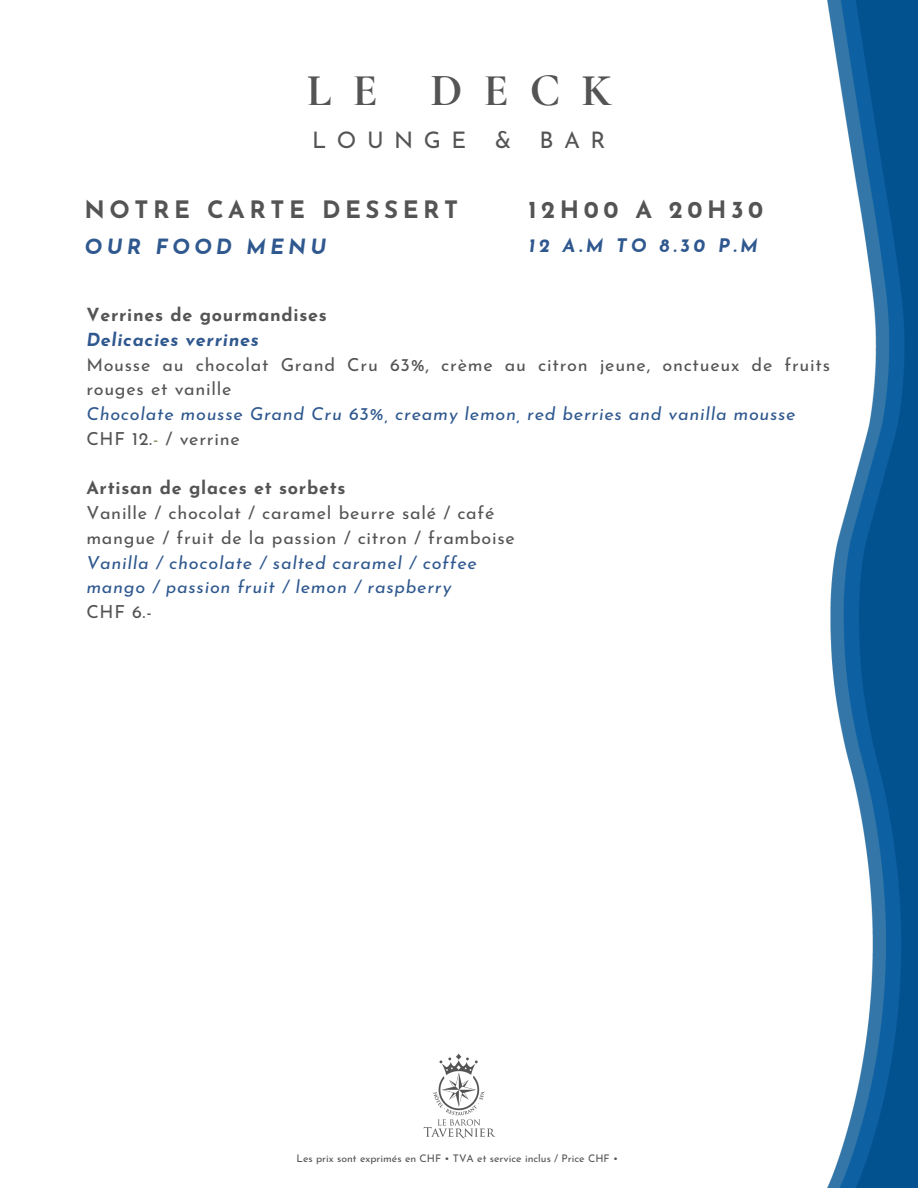
<style>
.page{position:relative;width:918px;height:1188px;background:#fff}
.page>*{position:absolute;margin:0;border:0;box-sizing:border-box;transform-origin:0 0}
.t1{font:700 45.6px "Cormorant SC";letter-spacing:.46em;color:#545454}
.t2{font:700 24px "Josefin Sans";letter-spacing:.19em;color:#545454}
.t3{font:22.8px "Josefin Sans";letter-spacing:.46em;color:#545454}
.t4{font:italic 700 21px "Josefin Sans";letter-spacing:.19em;color:#2f588f}
.t5{font:italic 700 18.75px "Josefin Sans";color:#2f588f}
.t6{font:18px/24.8px "Josefin Sans";letter-spacing:.04em;color:#545454}
.t7{font:italic 18px "Josefin Sans";letter-spacing:.04em;color:#2f588f}
.t8{font:700 18px "Josefin Sans";letter-spacing:.04em;color:#545454}
.t9{font:italic 700 18px "Josefin Sans";letter-spacing:.04em;color:#2f588f}
.t10{font:10.5px "Josefin Sans";color:#545454}
.s1{color:#7e8e65}
</style>
<div class="page">
<img style="left:423px;top:1053px;width:73px;height:86px">
<img style="left:827px;top:0;width:91px;height:1188px">
<p class="t1" style="left:307px;top:63px;width:306px">LE DECK</p>
<p class="t3" style="left:312px;top:131px;width:295px">LOUNGE &amp; BAR</p>
<p class="t2" style="left:85px;top:200px;width:375px">NOTRE CARTE DESSERT</p>
<p class="t4" style="left:85px;top:238px;width:244px">OUR FOOD MENU</p>
<p class="t5" style="left:528px;top:238px;width:231px">12 A.M TO 8.30 P.M</p>
<p class="t2" style="left:528px;top:200px;width:236px">12H00 A 20H30</p>
<p class="t8" style="left:86px;top:308px;width:242px">Verrines de gourmandises</p>
<p class="t9" style="left:86px;top:332px;width:174px">Delicacies verrines</p>
<p class="t6" style="left:86px;top:354px;width:745px">Mousse au chocolat Grand Cru 63%, crème au citron jeune, onctueux de fruits rouges et vanille</p>
<p class="t7" style="left:86px;top:407px;width:711px">Chocolate mousse Grand Cru 63%, creamy lemon, red berries and vanilla mousse</p>
<p class="t6" style="left:86px;top:428px;width:155px">CHF 12.<span class="s1">-</span> / verrine</p>
<p class="t8" style="left:86px;top:481px;width:261px">Artisan de glaces et sorbets</p>
<p class="t6" style="left:86px;top:502px;width:410px">Vanille / chocolat / caramel beurre salé / café</p>
<p class="t6" style="left:86px;top:527px;width:430px">mangue / fruit de la passion / citron / framboise</p>
<p class="t7" style="left:86px;top:555px;width:392px">Vanilla / chocolate / salted caramel / coffee</p>
<p class="t7" style="left:86px;top:580px;width:367px">mango / passion fruit / lemon / raspberry</p>
<p class="t6" style="left:86px;top:601px;width:67px">CHF 6.-</p>
<p class="t10" style="left:297px;top:1155px;width:323px">Les prix sont exprimés en CHF • TVA et service inclus / Price CHF •</p>
</div>
